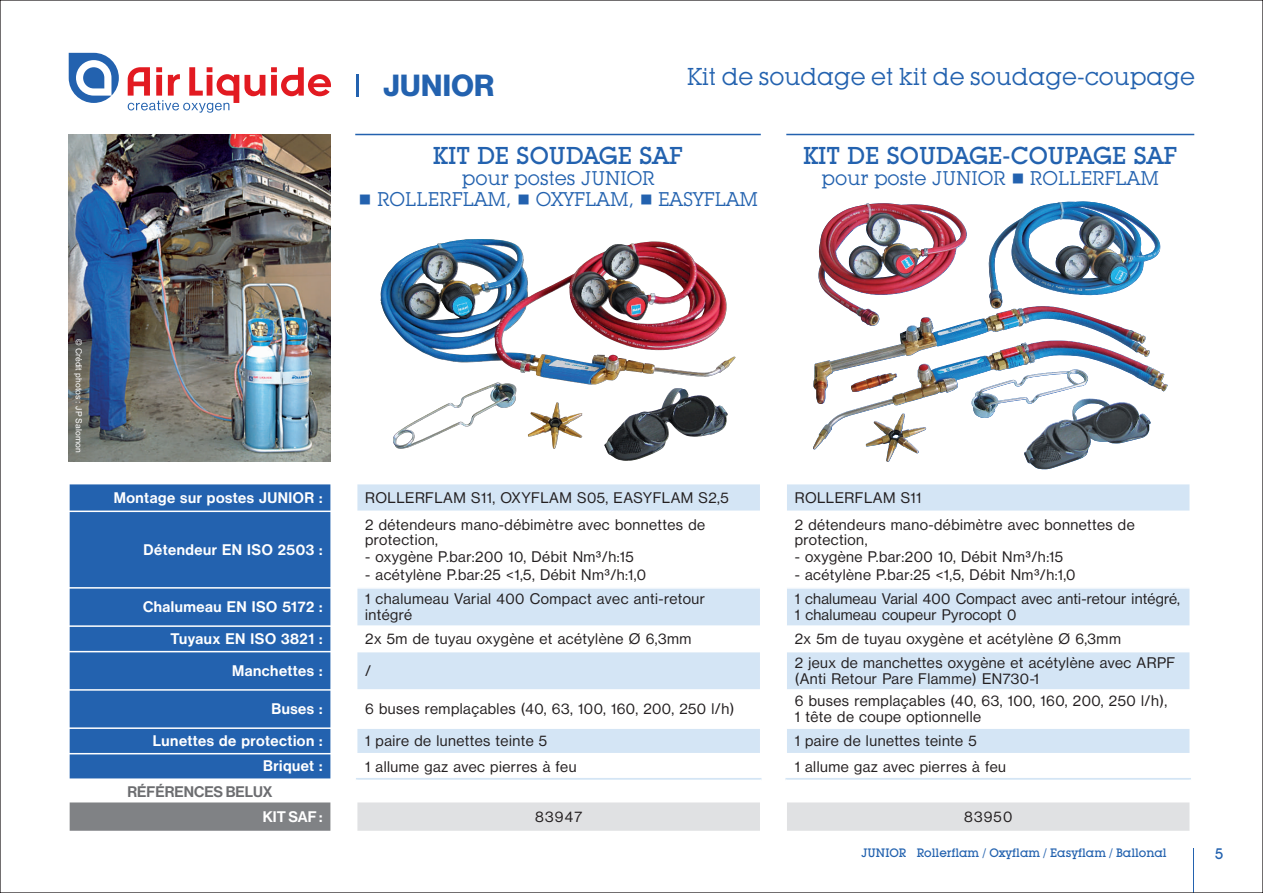
<style>
.page{position:relative;width:1263px;height:893px;background:#fff}
.page>*{position:absolute;margin:0;border:0;box-sizing:border-box;transform-origin:0 0}
.t1{font:29.85px "N Haas Grotesk DS Pro 75 Bd";letter-spacing:.015em;color:#2362af}
.t2{font:500 24px "Lubalin Graph IT Cby BT";color:#2362af}
.t3{font:24px "Lubalin Graph IT Cby BT";color:#2362af}
.t4{font:19.5px/21px "Lubalin Graph IT Cby BT";color:#2362af;text-align:center}
.t5{font:15px/15.5px "N Haas Grotesk DS Pro 55 Rg";letter-spacing:.03em;color:#231f20}
.t6{font:15px "N Haas Grotesk DS Pro 65 Md";letter-spacing:.035em;color:#fff}
.t7{font:15px "N Haas Grotesk DS Pro 65 Md";color:#6c6d70}
.t8{font:500 15px "Lubalin Graph IT Cby BT";color:#2362af}
.t9{font:500 12px "Lubalin Graph IT Cby BT";color:#2362af}
.t10{font:8.55px "Arial";color:#fff}
.s1{font-family:"Newspaper Pi BT"}
</style>
<div class="page">
<hr style="left:1193px;top:849px;width:1px;height:44px;background:#2362af">
<hr style="left:786px;top:134px;width:408px;height:1px;background:#2362af">
<hr style="left:355px;top:134px;width:406px;height:1px;background:#2362af">
<img style="left:69px;top:134px;width:262px;height:328px">
<svg style="left:69px;top:53px;width:50px;height:50px"></svg>
<svg style="left:128px;top:67px;width:203px;height:46px"></svg>
<hr style="left:357px;top:74px;width:2px;height:23px;background:#2362af">
<img style="left:813px;top:203px;width:354px;height:266px">
<img style="left:892px;top:201px;width:270px;height:108px">
<svg style="left:393px;top:356px;width:342px;height:105px"></svg>
<img style="left:381px;top:239px;width:347px;height:124px">
<div style="left:69px;top:484px;width:262px;height:27px;background:#2362af"></div>
<div style="left:357px;top:484px;width:404px;height:27px;background:#d4e5f5"></div>
<div style="left:786px;top:484px;width:404px;height:27px;background:#d4e5f5"></div>
<div style="left:69px;top:511px;width:262px;height:77px;background:#2362af"></div>
<div style="left:69px;top:588px;width:262px;height:38px;background:#2362af"></div>
<div style="left:357px;top:588px;width:404px;height:38px;background:#d4e5f5"></div>
<div style="left:786px;top:588px;width:404px;height:38px;background:#d4e5f5"></div>
<div style="left:69px;top:626px;width:262px;height:26px;background:#2362af"></div>
<div style="left:69px;top:652px;width:262px;height:38px;background:#2362af"></div>
<div style="left:357px;top:652px;width:404px;height:38px;background:#d4e5f5"></div>
<div style="left:786px;top:652px;width:404px;height:38px;background:#d4e5f5"></div>
<div style="left:69px;top:690px;width:262px;height:38px;background:#2362af"></div>
<div style="left:69px;top:728px;width:262px;height:26px;background:#2362af"></div>
<div style="left:357px;top:728px;width:404px;height:26px;background:#d4e5f5"></div>
<div style="left:786px;top:728px;width:404px;height:26px;background:#d4e5f5"></div>
<div style="left:69px;top:754px;width:262px;height:25px;background:#2362af"></div>
<hr style="left:68px;top:483px;width:2px;height:297px;background:#fff">
<hr style="left:330px;top:483px;width:2px;height:297px;background:#fff">
<hr style="left:760px;top:483px;width:1px;height:297px;background:#fff">
<hr style="left:785px;top:483px;width:2px;height:297px;background:#fff">
<hr style="left:1189px;top:483px;width:2px;height:297px;background:#fff">
<hr style="left:68px;top:778px;width:264px;height:2px;background:#fff">
<hr style="left:356px;top:778px;width:405px;height:2px;background:#d4e5f5">
<hr style="left:785px;top:778px;width:406px;height:2px;background:#d4e5f5">
<hr style="left:68px;top:753px;width:264px;height:1px;background:#fff">
<hr style="left:356px;top:753px;width:405px;height:1px;background:#fff">
<hr style="left:785px;top:753px;width:406px;height:1px;background:#fff">
<hr style="left:68px;top:727px;width:264px;height:2px;background:#fff">
<hr style="left:356px;top:727px;width:405px;height:2px;background:#fff">
<hr style="left:785px;top:727px;width:406px;height:2px;background:#fff">
<hr style="left:68px;top:689px;width:264px;height:2px;background:#fff">
<hr style="left:356px;top:689px;width:405px;height:2px;background:#fff">
<hr style="left:785px;top:689px;width:406px;height:2px;background:#fff">
<hr style="left:68px;top:651px;width:264px;height:1px;background:#fff">
<hr style="left:68px;top:625px;width:264px;height:2px;background:#fff">
<hr style="left:356px;top:625px;width:405px;height:2px;background:#fff">
<hr style="left:785px;top:625px;width:406px;height:2px;background:#fff">
<hr style="left:68px;top:587px;width:264px;height:2px;background:#fff">
<hr style="left:356px;top:587px;width:405px;height:2px;background:#fff">
<hr style="left:785px;top:587px;width:406px;height:2px;background:#fff">
<hr style="left:68px;top:511px;width:264px;height:1px;background:#fff">
<div style="left:69px;top:802px;width:262px;height:29px;background:#808285"></div>
<div style="left:357px;top:802px;width:404px;height:29px;background:#e0e1e3"></div>
<div style="left:786px;top:802px;width:404px;height:29px;background:#e0e1e3"></div>
<hr style="left:68px;top:780px;width:2px;height:52px;background:#fff">
<hr style="left:330px;top:780px;width:2px;height:52px;background:#fff">
<hr style="left:760px;top:780px;width:1px;height:52px;background:#fff">
<hr style="left:785px;top:780px;width:2px;height:52px;background:#fff">
<hr style="left:1189px;top:780px;width:2px;height:52px;background:#fff">
<h1 class="t1" style="left:383px;top:73px;width:112px">JUNIOR</h1>
<h2 class="t3" style="left:687px;top:67px;width:510px">Kit de soudage et kit de soudage-coupage</h2>
<h2 class="t2" style="left:433px;top:146px;width:252px">KIT DE SOUDAGE SAF</h2>
<h2 class="t2" style="left:803px;top:146px;width:376px">KIT DE SOUDAGE-COUPAGE SAF</h2>
<h3 class="t4" style="left:358px;top:169px;width:401px">pour postes JUNIOR<br><span class="s1">r</span> ROLLERFLAM, <span class="s1">r</span> OXYFLAM, <span class="s1">r</span> EASYFLAM</h3>
<h3 class="t4" style="left:822px;top:169px;width:339px">pour poste JUNIOR <span class="s1">r</span> ROLLERFLAM</h3>
<p class="t10" style="left:82px;top:339px;width:115px;rotate:90deg">© Crédit photos : JP Salomon</p>
<p class="t6" style="left:114px;top:491px;width:210px">Montage sur postes JUNIOR :</p>
<p class="t5" style="left:365px;top:491px;width:365px">ROLLERFLAM S11, OXYFLAM S05, EASYFLAM S2,5</p>
<p class="t5" style="left:795px;top:491px;width:128px">ROLLERFLAM S11</p>
<p class="t6" style="left:144px;top:543px;width:180px">Détendeur EN ISO 2503 :</p>
<p class="t5" style="left:365px;top:518px;width:341px">2 détendeurs mano-débimètre avec bonnettes de protection,</p>
<p class="t5" style="left:365px;top:551px;width:270px">- oxygène P.bar:200 10, Débit Nm³/h:15</p>
<p class="t5" style="left:365px;top:568px;width:282px">- acétylène P.bar:25 &lt;1,5, Débit Nm³/h:1,0</p>
<p class="t5" style="left:795px;top:518px;width:341px">2 détendeurs mano-débimètre avec bonnettes de protection,</p>
<p class="t5" style="left:795px;top:551px;width:270px">- oxygène P.bar:200 10, Débit Nm³/h:15</p>
<p class="t5" style="left:795px;top:568px;width:282px">- acétylène P.bar:25 &lt;1,5, Débit Nm³/h:1,0</p>
<p class="t6" style="left:143px;top:600px;width:181px">Chalumeau EN ISO 5172 :</p>
<p class="t5" style="left:365px;top:593px;width:341px">1 chalumeau Varial 400 Compact avec anti-retour intégré</p>
<p class="t5" style="left:795px;top:593px;width:387px">1 chalumeau Varial 400 Compact avec anti-retour intégré,<br>1 chalumeau coupeur Pyrocopt 0</p>
<p class="t6" style="left:170px;top:632px;width:154px">Tuyaux EN ISO 3821 :</p>
<p class="t5" style="left:365px;top:632px;width:328px">2x 5m de tuyau oxygène et acétylène Ø 6,3mm</p>
<p class="t5" style="left:795px;top:632px;width:328px">2x 5m de tuyau oxygène et acétylène Ø 6,3mm</p>
<p class="t6" style="left:232px;top:664px;width:92px">Manchettes :</p>
<p class="t5" style="left:365px;top:664px;width:7px">/</p>
<p class="t5" style="left:795px;top:656px;width:382px">2 jeux de manchettes oxygène et acétylène avec ARPF (Anti Retour Pare Flamme) EN730-1</p>
<p class="t6" style="left:271px;top:702px;width:53px">Buses :</p>
<p class="t5" style="left:365px;top:702px;width:371px">6 buses remplaçables (40, 63, 100, 160, 200, 250 l/h)</p>
<p class="t5" style="left:795px;top:695px;width:374px">6 buses remplaçables (40, 63, 100, 160, 200, 250 l/h),<br>1 tête de coupe optionnelle</p>
<p class="t6" style="left:153px;top:734px;width:171px">Lunettes de protection :</p>
<p class="t5" style="left:365px;top:734px;width:184px">1 paire de lunettes teinte 5</p>
<p class="t5" style="left:795px;top:734px;width:184px">1 paire de lunettes teinte 5</p>
<p class="t6" style="left:263px;top:760px;width:61px">Briquet :</p>
<p class="t5" style="left:365px;top:760px;width:213px">1 allume gaz avec pierres à feu</p>
<p class="t5" style="left:795px;top:760px;width:213px">1 allume gaz avec pierres à feu</p>
<p class="t7" style="left:128px;top:785px;width:146px">RÉFÉRENCES BELUX</p>
<p class="t6" style="left:263px;top:810px;width:61px">KIT SAF :</p>
<p class="t5" style="left:535px;top:810px;width:48px">83947</p>
<p class="t5" style="left:964px;top:810px;width:50px">83950</p>
<p class="t9" style="left:861px;top:848px;width:307px">JUNIOR Rollerflam / Oxyflam / Easyflam / Ballonal</p>
<p class="t8" style="left:1215px;top:848px;width:10px">5</p>
</div>
